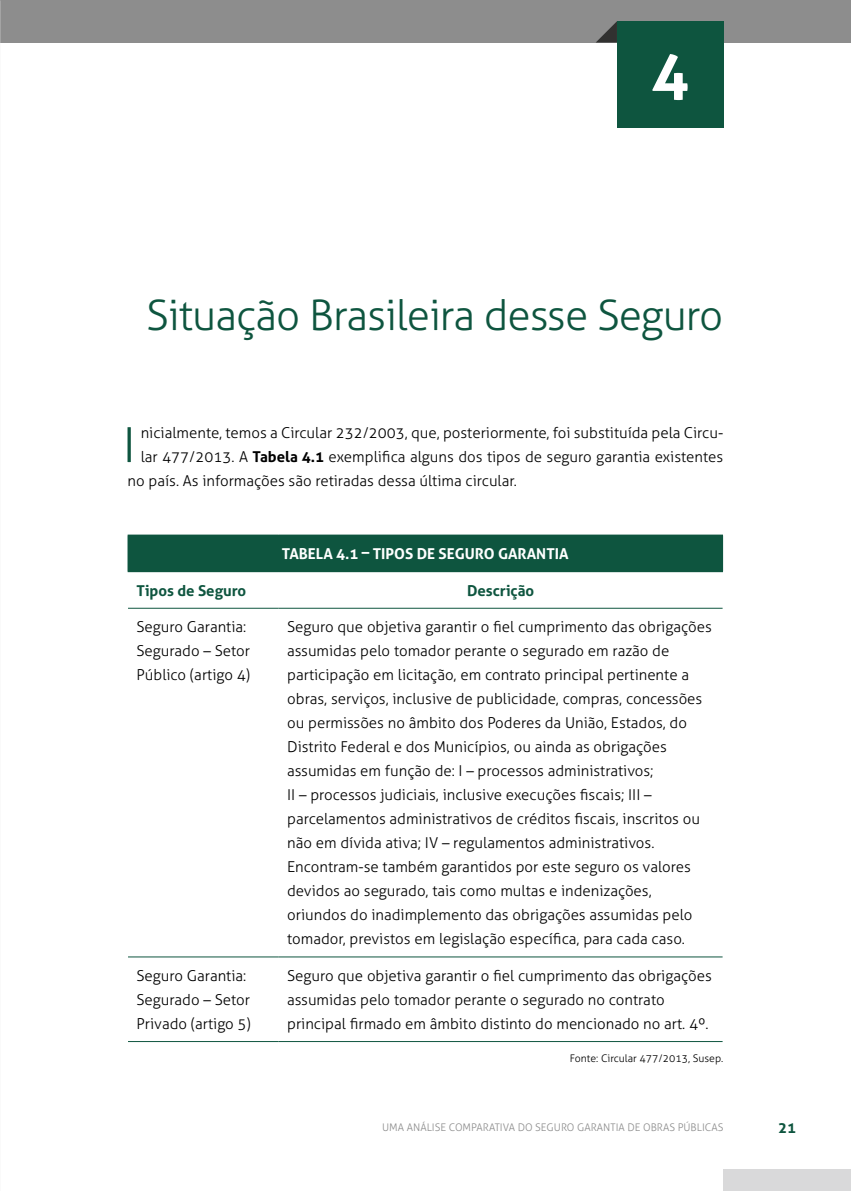
<style>
.page{position:relative;width:851px;height:1191px;background:#fff}
.page>*{position:absolute;margin:0;border:0;box-sizing:border-box;transform-origin:0 0}
.t1{font:700 63px "Aller";color:#fff}
.t2{font:300 48.3px "Aller";color:#0e553f}
.t3{font:300 42px "Aller";letter-spacing:-.02em;color:#0e553f}
.t4{font:300 15px/24px "Aller";color:#000}
.t5{font:700 15px "Aller";color:#fff}
.t6{font:700 15px "Aller";color:#0e553f}
.t7{font:300 10.5px "Aller";color:#8d8d8d}
.t8{font:300 10.5px "Aller";color:#000}
.s1{font-weight:700}
</style>
<div class="page">
<div style="left:723px;top:1169px;width:127px;height:22px;background:#d9d9da"></div>
<div style="left:0;top:0;width:850px;height:43px;background:#8d8d8d"></div>
<svg style="left:596px;top:21px;width:21px;height:22px"></svg>
<div style="left:617px;top:21px;width:106px;height:107px;background:#0e553f"></div>
<div style="left:128px;top:535px;width:594px;height:36px;background:#0e553f"></div>
<hr style="left:722px;top:535px;width:1px;height:36px;background:#0e553f">
<hr style="left:128px;top:571px;width:151px;height:1px;background:#0e553f">
<hr style="left:279px;top:571px;width:443px;height:1px;background:#0e553f">
<hr style="left:128px;top:608px;width:151px;height:1px;background:#0e553f">
<hr style="left:279px;top:608px;width:443px;height:1px;background:#0e553f">
<hr style="left:128px;top:956px;width:151px;height:1px;background:#0e553f">
<hr style="left:279px;top:956px;width:443px;height:1px;background:#0e553f">
<hr style="left:128px;top:1041px;width:151px;height:1px;background:#0e553f">
<hr style="left:279px;top:1041px;width:443px;height:1px;background:#0e553f">
<h1 class="t1" style="left:651px;top:35px;width:39px">4</h1>
<h3 class="t3" style="left:146px;top:290px;width:578px">Situação Brasileira desse Seguro</h3>
<h2 class="t2" style="left:123px;top:416px;width:15px">I</h2>
<p class="t4" style="left:141px;top:421px;width:584px">nicialmente, temos a Circular 232/2003, que, posteriormente, foi substituída pela Circu-</p>
<p class="t4" style="left:141px;top:445px;width:584px">lar 477/2013. A <span class="s1">Tabela 4.1</span> exemplifica alguns dos tipos de seguro garantia existentes</p>
<p class="t4" style="left:128px;top:469px;width:390px">no país. As informações são retiradas dessa última circular.</p>
<p class="t5" style="left:282px;top:544px;width:288px">TABELA 4.1 – TIPOS DE SEGURO GARANTIA</p>
<p class="t6" style="left:136px;top:581px;width:111px">Tipos de Seguro</p>
<p class="t6" style="left:467px;top:581px;width:69px">Descrição</p>
<p class="t4" style="left:136px;top:615px;width:115px">Seguro Garantia:<br>Segurado – Setor<br>Público (artigo 4)</p>
<p class="t4" style="left:287px;top:615px;width:426px">Seguro que objetiva garantir o fiel cumprimento das obrigações assumidas pelo tomador perante o segurado em razão de participação em licitação, em contrato principal pertinente a obras, serviços, inclusive de publicidade, compras, concessões ou permissões no âmbito dos Poderes da União, Estados, do Distrito Federal e dos Municípios, ou ainda as obrigações assumidas em função de: I – processos administrativos;<br>II – processos judiciais, inclusive execuções fiscais; III – parcelamentos administrativos de créditos fiscais, inscritos ou não em dívida ativa; IV – regulamentos administrativos.<br>Encontram-se também garantidos por este seguro os valores devidos ao segurado, tais como multas e indenizações, oriundos do inadimplemento das obrigações assumidas pelo tomador, previstos em legislação específica, para cada caso.</p>
<p class="t4" style="left:136px;top:963px;width:116px">Seguro Garantia:<br>Segurado – Setor<br>Privado (artigo 5)</p>
<p class="t4" style="left:287px;top:963px;width:426px">Seguro que objetiva garantir o fiel cumprimento das obrigações assumidas pelo tomador perante o segurado no contrato principal firmado em âmbito distinto do mencionado no art. 4º.</p>
<p class="t8" style="left:569px;top:1052px;width:155px">Fonte: Circular 477/2013, Susep.</p>
<p class="t7" style="left:382px;top:1121px;width:342px">UMA ANÁLISE COMPARATIVA DO SEGURO GARANTIA DE OBRAS PÚBLICAS</p>
<p class="t6" style="left:778px;top:1118px;width:19px">21</p>
</div>
